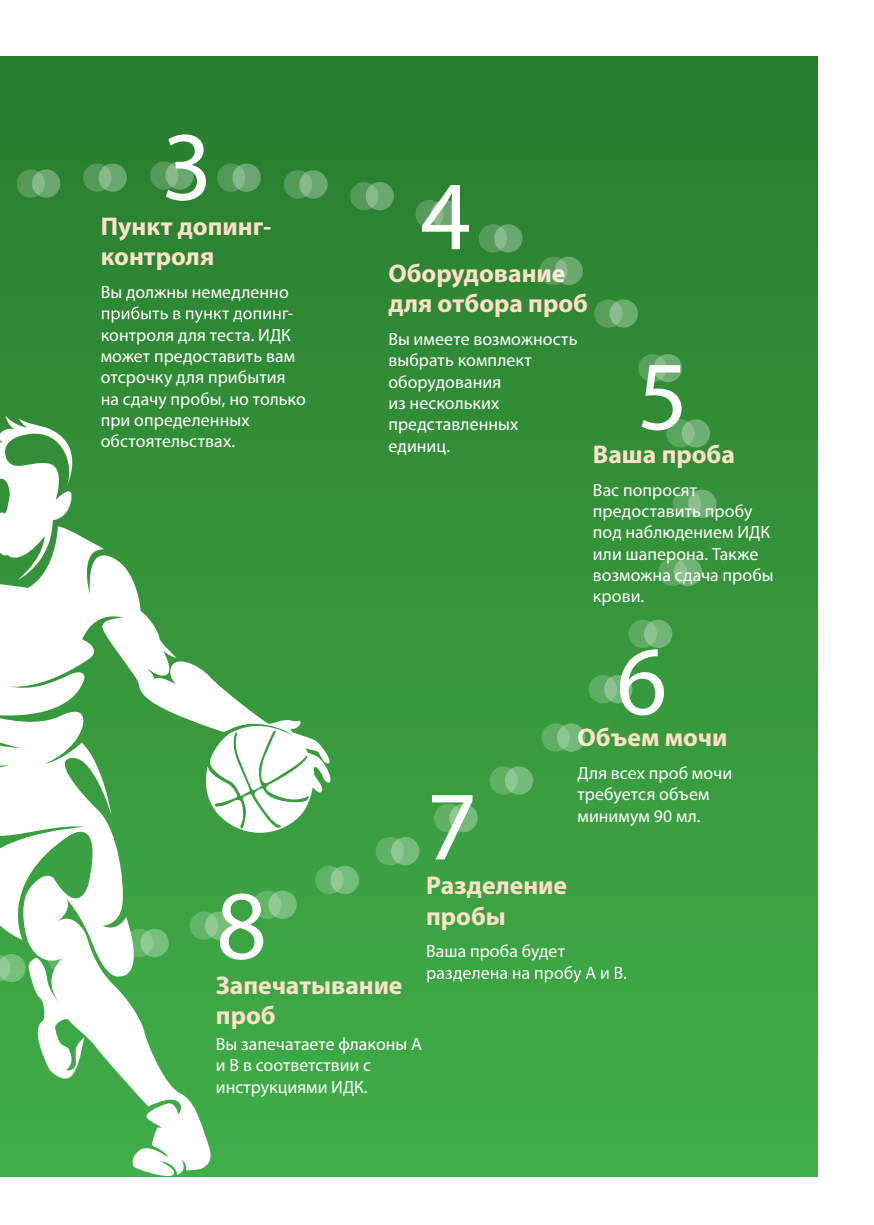
<style>
.page{position:relative;width:874px;height:1225px;background:#fff}
.page>*{position:absolute;margin:0;border:0;box-sizing:border-box;transform-origin:0 0}
.t1{font:98.8px "Myriad Pro";color:#fff}
.t2{font:700 25.6px/30.8px "Myriad Pro";color:#fee1c8}
.t3{font:17.8px/21.4px "Myriad Pro";letter-spacing:.005em;color:#fff}
</style>
<div class="page">
<div style="left:0;top:56px;width:817px;height:1120px;background:linear-gradient(to bottom,#287d2e,#41ae49)"></div>
<svg style="left:0;top:416px;width:332px;height:761px"></svg>
<svg style="left:102px;top:306px;width:190px;height:17px"></svg>
<svg style="left:427px;top:966px;width:198px;height:16px"></svg>
<svg style="left:46px;top:944px;width:48px;height:30px"></svg>
<svg style="left:0;top:953px;width:28px;height:31px"></svg>
<svg style="left:15px;top:167px;width:47px;height:31px"></svg>
<svg style="left:81px;top:161px;width:48px;height:31px"></svg>
<svg style="left:148px;top:159px;width:48px;height:31px"></svg>
<svg style="left:215px;top:162px;width:47px;height:30px"></svg>
<svg style="left:282px;top:169px;width:47px;height:30px"></svg>
<svg style="left:348px;top:180px;width:47px;height:31px"></svg>
<svg style="left:413px;top:198px;width:47px;height:31px"></svg>
<svg style="left:476px;top:222px;width:48px;height:31px"></svg>
<svg style="left:537px;top:255px;width:47px;height:31px"></svg>
<svg style="left:593px;top:298px;width:45px;height:30px"></svg>
<svg style="left:637px;top:353px;width:45px;height:30px"></svg>
<svg style="left:665px;top:417px;width:46px;height:32px"></svg>
<svg style="left:671px;top:488px;width:46px;height:31px"></svg>
<svg style="left:657px;top:556px;width:46px;height:32px"></svg>
<svg style="left:627px;top:618px;width:47px;height:32px"></svg>
<svg style="left:587px;top:673px;width:46px;height:32px"></svg>
<svg style="left:540px;top:722px;width:46px;height:30px"></svg>
<svg style="left:489px;top:766px;width:44px;height:29px"></svg>
<svg style="left:433px;top:804px;width:44px;height:28px"></svg>
<svg style="left:375px;top:836px;width:45px;height:30px"></svg>
<svg style="left:314px;top:865px;width:46px;height:30px"></svg>
<svg style="left:251px;top:890px;width:47px;height:30px"></svg>
<svg style="left:188px;top:911px;width:47px;height:30px"></svg>
<svg style="left:123px;top:928px;width:47px;height:31px"></svg>
<h1 class="t1" style="left:162px;top:106px;width:52px">3</h1>
<h2 class="t2" style="left:101px;top:210px;width:172px">Пункт допинг&shy;контроля</h2>
<p class="t3" style="left:101px;top:281px;width:189px">Вы должны немедленно</p>
<p class="t3" style="left:101px;top:323px;width:206px">контроля для теста. ИДК может предоставить вам отсрочку для прибытия на сдачу пробы, но только при определенных обстоятельствах.</p>
<h1 class="t1" style="left:216px;top:864px;width:52px">8</h1>
<h1 class="t1" style="left:420px;top:155px;width:52px">4</h1>
<h2 class="t2" style="left:388px;top:257px;width:201px">Оборудование для отбора проб</h2>
<p class="t3" style="left:388px;top:328px;width:191px">Вы имеете возможность выбрать комплект оборудования<br>из нескольких представленных единиц.</p>
<h1 class="t1" style="left:637px;top:335px;width:52px">5</h1>
<h2 class="t2" style="left:592px;top:438px;width:144px">Ваша проба</h2>
<p class="t3" style="left:592px;top:479px;width:182px">Вас попросят предоставить пробу под наблюдением ИДК или шаперона. Также возможна сдача пробы крови.</p>
<h1 class="t1" style="left:426px;top:765px;width:52px">7</h1>
<h2 class="t2" style="left:426px;top:869px;width:142px">Разделение пробы</h2>
<p class="t3" style="left:426px;top:940px;width:140px">Ваша проба будет</p>
<h1 class="t1" style="left:616px;top:620px;width:52px">6</h1>
<h2 class="t2" style="left:577px;top:721px;width:151px">Объем мочи</h2>
<p class="t3" style="left:577px;top:762px;width:156px">Для всех проб мочи требуется объем минимум 90 мл.</p>
<h2 class="t2" style="left:216px;top:968px;width:188px">Запечатывание проб</h2>
<p class="t3" style="left:216px;top:1033px;width:207px">Вы запечатаете флаконы А и В в соответствии с инструкциями ИДК.</p>
</div>
